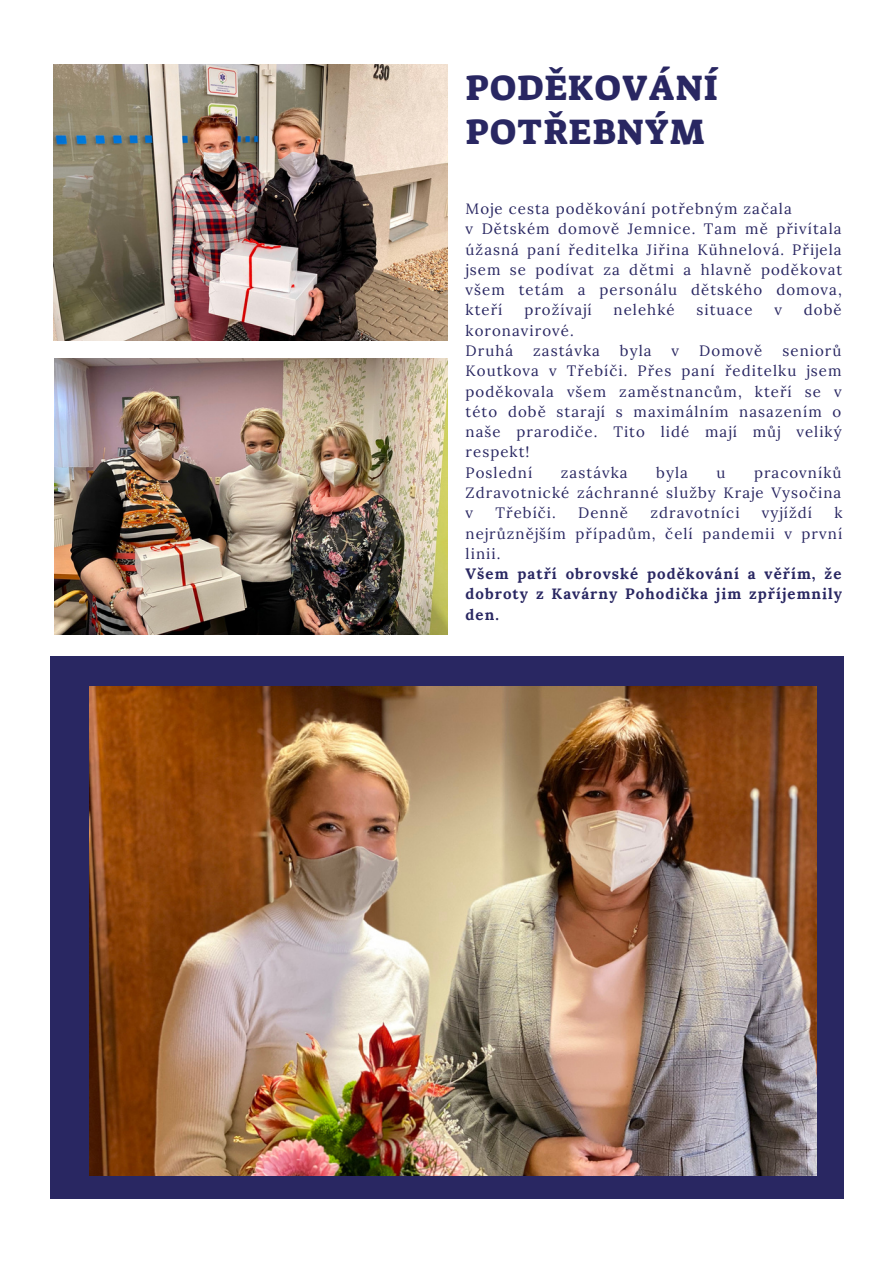
<style>
.page{position:relative;width:894px;height:1264px;background:#fff}
.page>*{position:absolute;margin:0;border:0;box-sizing:border-box;transform-origin:0 0}
.t1{font:36px/44px "Suez One";letter-spacing:.03em;color:#292762}
.t2{font:15px/20.2px "Lora";letter-spacing:.07em;color:#292762;text-align:justify}
.t3{font:700 15px/20.2px "Lora";letter-spacing:.07em;color:#292762;text-align:justify}
</style>
<div class="page">
<img style="left:54px;top:65px;width:393px;height:275px">
<div style="left:50px;top:656px;width:793px;height:542px;background:#292762"></div>
<img style="left:89px;top:686px;width:727px;height:489px">
<img style="left:55px;top:358px;width:393px;height:276px">
<p class="t1" style="left:465px;top:66px;width:253px">PODĚKOVÁNÍ<br>POTŘEBNÝM</p>
<p class="t2" style="left:465px;top:198px;width:327px">Moje cesta poděkování potřebným začala</p>
<p class="t2" style="left:465px;top:219px;width:378px">v Dětském domově Jemnice. Tam mě přivítala úžasná paní ředitelka Jiřina Kühnelová. Přijela jsem se podívat za dětmi a hlavně poděkovat všem tetám a personálu dětského domova, kteří</p>
<p class="t2" style="left:524px;top:300px;width:69px">prožívají</p>
<p class="t2" style="left:613px;top:300px;width:62px">nelehké</p>
<p class="t2" style="left:696px;top:300px;width:58px">situace</p>
<p class="t2" style="left:774px;top:300px;width:9px">v</p>
<p class="t2" style="left:803px;top:300px;width:39px">době</p>
<p class="t2" style="left:465px;top:320px;width:110px">koronavirové.</p>
<p class="t2" style="left:465px;top:340px;width:49px">Druhá</p>
<p class="t2" style="left:533px;top:340px;width:68px">zastávka</p>
<p class="t2" style="left:619px;top:340px;width:33px">byla</p>
<p class="t2" style="left:671px;top:340px;width:9px">v</p>
<p class="t2" style="left:699px;top:340px;width:65px">Domově</p>
<p class="t2" style="left:465px;top:340px;width:377px;text-indent:317px">seniorů Koutkova v Třebíči. Přes paní ředitelku jsem poděkovala všem zaměstnancům, kteří se v této době starají s maximálním nasazením o naše prarodiče. Tito lidé mají můj veliký respekt!</p>
<p class="t2" style="left:465px;top:462px;width:68px">Poslední</p>
<p class="t2" style="left:560px;top:462px;width:68px">zastávka</p>
<p class="t2" style="left:656px;top:462px;width:33px">byla</p>
<p class="t2" style="left:716px;top:462px;width:10px">u</p>
<p class="t2" style="left:465px;top:462px;width:377px;text-indent:288px">pracovníků Zdravotnické záchranné služby Kraje Vysočina v</p>
<p class="t2" style="left:495px;top:502px;width:62px">Třebíči.</p>
<p class="t2" style="left:578px;top:502px;width:51px">Denně</p>
<p class="t2" style="left:650px;top:502px;width:91px">zdravotníci</p>
<p class="t2" style="left:761px;top:502px;width:52px">vyjíždí</p>
<p class="t2" style="left:465px;top:502px;width:378px;text-indent:368px">k nejrůznějším případům, čelí pandemii v první linii.</p>
<p class="t3" style="left:465px;top:563px;width:378px">Všem patří obrovské poděkování a věřím, že dobroty z Kavárny Pohodička jim zpříjemnily den.</p>
</div>
